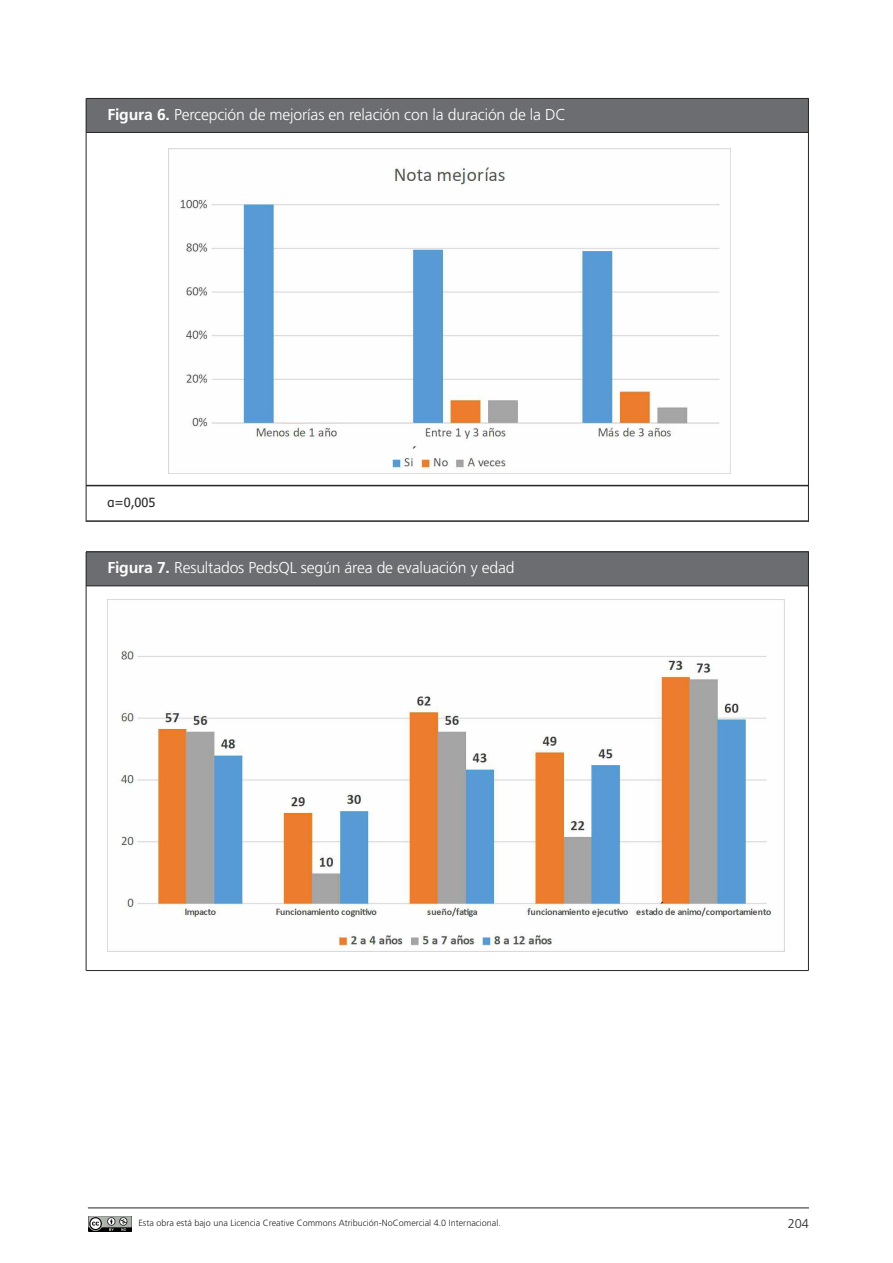
<style>
.page{position:relative;width:893px;height:1263px;background:#fff}
.page>*{position:absolute;margin:0;border:0;box-sizing:border-box;transform-origin:0 0}
.t1{font:300 15.75px "Frutiger";letter-spacing:-.01em;color:#fff}
.t2{font:12.75px "Tahoma";color:#272526}
.t3{font:300 12.75px "Frutiger";color:#272526}
.t4{font:300 9px "Frutiger";color:#272526}
.s1{font-weight:700}
</style>
<div class="page">
<hr style="left:88px;top:1207px;width:721px;height:1px;background:#272526">
<div style="left:88px;top:1216px;width:49px;height:19px;background:linear-gradient(to right,#fff,#fff)"></div>
<img style="left:88px;top:1216px;width:43px;height:15px">
<div style="left:86px;top:98px;width:722px;height:34px;background:#6c6d70"></div>
<img style="left:169px;top:149px;width:551px;height:322px">
<hr style="left:86px;top:98px;width:1px;height:424px;background:#272526">
<hr style="left:808px;top:98px;width:1px;height:424px;background:#272526">
<hr style="left:86px;top:98px;width:722px;height:1px;background:#272526">
<hr style="left:86px;top:132px;width:722px;height:1px;background:#272526">
<hr style="left:86px;top:485px;width:722px;height:1px;background:#272526">
<hr style="left:86px;top:520px;width:722px;height:2px;background:#272526">
<div style="left:86px;top:552px;width:722px;height:34px;background:#6c6d70"></div>
<img style="left:108px;top:649px;width:676px;height:303px">
<hr style="left:86px;top:552px;width:1px;height:418px;background:#272526">
<hr style="left:808px;top:552px;width:1px;height:418px;background:#272526">
<hr style="left:86px;top:552px;width:722px;height:1px;background:#272526">
<hr style="left:86px;top:586px;width:722px;height:1px;background:#272526">
<hr style="left:86px;top:970px;width:722px;height:1px;background:#272526">
<p class="t1" style="left:107px;top:108px;width:460px"><span class="s1">Figura 6.</span> Percepción de mejorías en relación con la duración de la DC</p>
<p class="t2" style="left:107px;top:495px;width:50px">α=0,005</p>
<p class="t1" style="left:107px;top:561px;width:409px"><span class="s1">Figura 7.</span> Resultados PedsQL según área de evaluación y edad</p>
<p class="t4" style="left:138px;top:1219px;width:364px">Esta obra está bajo una Licencia Creative Commons Atribución-NoComercial 4.0 Internacional.</p>
<p class="t3" style="left:788px;top:1218px;width:23px">204</p>
</div>
